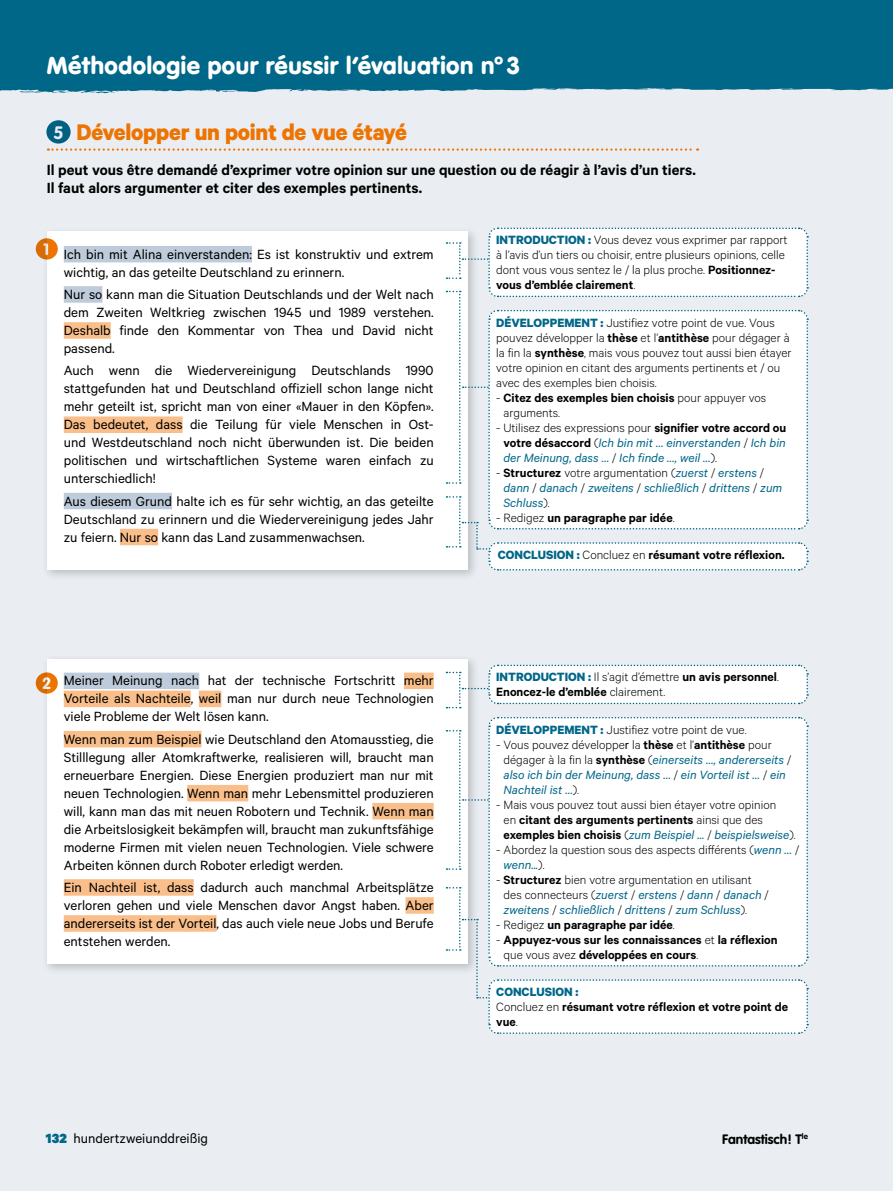
<style>
.page{position:relative;width:893px;height:1191px;background:#eaeef3}
.page>*{position:absolute;margin:0;border:0;box-sizing:border-box;transform-origin:0 0}
.BAC_T2{font:700 25.5px "Calibre";letter-spacing:-.01em;color:#ee7402}
.t1{font:900 24px "VAG Rounded Std";letter-spacing:.02em;color:#fff}
.t2{font:700 17.7px "VAG Rounded Std";color:#fff}
.BAC_list_topo{font:600 16.5px/18px "Calibre";color:#000}
.t3{font:700 16.2px "VAG Rounded Std";color:#fff}
.BAC_text_aleman{font:15px/18px "Calibre";color:#000;text-align:justify}
.footer_number_page{font:15px "Calibre";color:#000}
._002_texto_descripci{font:300 13.5px/15px "Calibre";color:#000}
._002_texto_descripci-2{font:italic 13.5px/15px "Calibre";color:#006789}
._002_texto_descripci-3{font:600 13.5px/15px "Calibre";color:#000}
.t4{font:700 13.5px "VAG Rounded Std";color:#000}
._002_texto_descripci-4{font:700 13.5px "Calibre";color:#006789}
.s1{font-weight:900;color:#006789}
.s2{font-weight:700;color:#006789}
.s3{font-weight:600}
.s4{font-weight:300}
.s5{font-weight:300;font-style:normal;color:#000}
.s6{font-weight:600;font-style:normal;color:#000}
.s7{font-style:normal;color:#000}
.s8{font-weight:400;font-style:italic;color:#006789}
</style>
<div class="page">
<div style="left:0;top:0;width:893px;height:93px;background:#006789"></div>
<svg style="left:48px;top:148px;width:650px;height:3px"></svg>
<svg style="left:46px;top:120px;width:25px;height:24px"></svg>
<div style="left:42px;top:227px;width:437px;height:354px;background:#000;opacity:.2"></div>
<div style="left:47px;top:232px;width:421px;height:338px;background:#fff"></div>
<div style="left:64px;top:246px;width:188px;height:16px;background:#becbda"></div>
<div style="left:64px;top:286px;width:38px;height:17px;background:#becbda"></div>
<div style="left:64px;top:322px;width:47px;height:17px;background:#f9be89"></div>
<div style="left:64px;top:416px;width:119px;height:17px;background:#f9be89"></div>
<div style="left:64px;top:493px;width:108px;height:16px;background:#becbda"></div>
<div style="left:120px;top:529px;width:38px;height:16px;background:#f9be89"></div>
<div style="left:42px;top:653px;width:437px;height:321px;background:#000;opacity:.2"></div>
<div style="left:47px;top:658px;width:421px;height:305px;background:#fff"></div>
<div style="left:64px;top:672px;width:135px;height:17px;background:#becbda"></div>
<div style="left:404px;top:672px;width:30px;height:17px;background:#f9be89"></div>
<div style="left:64px;top:690px;width:127px;height:17px;background:#f9be89"></div>
<div style="left:199px;top:690px;width:22px;height:17px;background:#f9be89"></div>
<div style="left:64px;top:731px;width:137px;height:16px;background:#f9be89"></div>
<div style="left:187px;top:785px;width:61px;height:16px;background:#f9be89"></div>
<div style="left:372px;top:803px;width:62px;height:16px;background:#f9be89"></div>
<div style="left:64px;top:879px;width:130px;height:16px;background:#f9be89"></div>
<div style="left:406px;top:897px;width:28px;height:16px;background:#f9be89"></div>
<div style="left:64px;top:915px;width:153px;height:16px;background:#f9be89"></div>
<svg style="left:36px;top:238px;width:22px;height:21px"></svg>
<svg style="left:36px;top:672px;width:22px;height:21px"></svg>
<svg style="left:446px;top:227px;width:363px;height:344px"></svg>
<svg style="left:446px;top:664px;width:363px;height:44px"></svg>
<svg style="left:446px;top:716px;width:363px;height:318px;background:#f9fbfb"></svg>
<h2 class="t1" style="left:47px;top:51px;width:474px">Méthodologie pour réussir l’évaluation nº 3</h2>
<p class="BAC_T2" style="left:77px;top:116px;width:332px">Développer un point de vue étayé</p>
<p class="BAC_list_topo" style="left:47px;top:160px;width:651px">Il peut vous être demandé d’exprimer votre opinion sur une question ou de réagir à l’avis d’un tiers.<br>Il faut alors argumenter et citer des exemples pertinents.</p>
<p class="t2" style="left:53px;top:122px;width:12px">5</p>
<p class="t3" style="left:43px;top:240px;width:7px">1</p>
<p class="BAC_text_aleman" style="left:64px;top:244px;width:371px">Ich bin mit Alina einverstanden: Es ist konstruktiv und extrem wichtig, an das geteilte Deutschland zu erinnern.</p>
<p class="BAC_text_aleman" style="left:64px;top:285px;width:371px">Nur so kann man die Situation Deutschlands und der Welt nach dem Zweiten Weltkrieg zwischen 1945 und 1989 verstehen.<br>Deshalb finde den Kommentar von Thea und David nicht passend.</p>
<p class="BAC_text_aleman" style="left:64px;top:361px;width:371px">Auch wenn die Wiedervereinigung Deutschlands 1990 stattgefunden hat und Deutschland offiziell schon lange nicht mehr geteilt ist, spricht man von einer «Mauer in den Köpfen».<br>Das bedeutet, dass die Teilung für viele Menschen in Ost&shy;und Westdeutschland noch nicht überwunden ist. Die beiden politischen und wirtschaftlichen Systeme waren einfach zu unterschiedlich!</p>
<p class="BAC_text_aleman" style="left:64px;top:491px;width:371px">Aus diesem Grund halte ich es für sehr wichtig, an das geteilte Deutschland zu erinnern und die Wiedervereinigung jedes Jahr zu feiern. Nur so kann das Land zusammenwachsen.</p>
<p class="t3" style="left:42px;top:674px;width:11px">2</p>
<p class="BAC_text_aleman" style="left:64px;top:671px;width:371px">Meiner Meinung nach hat der technische Fortschritt mehr Vorteile als Nachteile, weil man nur durch neue Technologien viele Probleme der Welt lösen kann.</p>
<p class="BAC_text_aleman" style="left:64px;top:729px;width:371px">Wenn man zum Beispiel wie Deutschland den Atomausstieg, die Stilllegung aller Atomkraftwerke, realisieren will, braucht man erneuerbare Energien. Diese Energien produziert man nur mit neuen Technologien. Wenn man mehr Lebensmittel produzieren will, kann man das mit neuen Robotern und Technik. Wenn man die Arbeitslosigkeit bekämpfen will, braucht man zukunftsfähige moderne Firmen mit vielen neuen Technologien. Viele schwere Arbeiten können durch Roboter erledigt werden.</p>
<p class="BAC_text_aleman" style="left:64px;top:877px;width:371px">Ein Nachteil ist, dass dadurch auch manchmal Arbeitsplätze verloren gehen und viele Menschen davor Angst haben. Aber andererseits ist der Vorteil, das auch viele neue Jobs und Berufe entstehen werden.</p>
<p class="footer_number_page" style="left:46px;top:1129px;width:164px"><span class="s1">132</span> hundertzweiunddreißig</p>
<p class="_002_texto_descripci" style="left:496px;top:232px;width:293px"><span class="s2">INTRODUCTION :</span> Vous devez vous exprimer par rapport à l’avis d’un tiers ou choisir, entre plusieurs opinions, celle dont vous vous sentez le / la plus proche. <span class="s3">Positionnez&shy;vous d’emblée clairement</span>.</p>
<p class="_002_texto_descripci" style="left:496px;top:314px;width:297px"><span class="s2">DÉVELOPPEMENT :</span> Justifiez votre point de vue. Vous pouvez développer la <span class="s3">thèse</span> et l’<span class="s3">antithèse</span> pour dégager à la fin la <span class="s3">synthèse</span>, mais vous pouvez tout aussi bien étayer votre opinion en citant des arguments pertinents et / ou avec des exemples bien choisis.</p>
<p class="_002_texto_descripci-3" style="left:504px;top:389px;width:264px;text-indent:-7px"><span class="s4">-</span> Citez des exemples bien choisis <span class="s4">pour appuyer vos arguments.</span></p>
<p class="_002_texto_descripci-2" style="left:503px;top:419px;width:284px;text-align:justify;text-indent:-7px"><span class="s5">- Utilisez des expressions pour</span> <span class="s6">signifier votre accord ou votre désaccord</span> <span class="s5">(</span>Ich bin mit … einverstanden <span class="s5">/</span> Ich bin der Meinung, dass … <span class="s5">/</span> Ich finde …, weil …<span class="s5">).</span></p>
<p class="_002_texto_descripci-2" style="left:503px;top:464px;width:280px;text-indent:-7px"><span class="s5">-</span> <span class="s6">Structurez</span> <span class="s5">votre argumentation (</span>zuerst <span class="s5">/</span> erstens <span class="s5">/ </span>dann <span class="s5">/</span> danach <span class="s5">/</span> zweitens <span class="s5">/</span> schließlich <span class="s5">/</span> drittens <span class="s5">/</span> zum<br>Schluss<span class="s5">).</span></p>
<p class="_002_texto_descripci-3" style="left:496px;top:509px;width:180px"><span class="s4">- Redigez</span> un paragraphe par idée<span class="s4">.</span></p>
<p class="_002_texto_descripci-3" style="left:498px;top:547px;width:288px"><span class="s2">CONCLUSION :</span> <span class="s4">Concluez en</span> résumant votre réflexion.</p>
<p class="_002_texto_descripci-3" style="left:496px;top:669px;width:284px"><span class="s2">INTRODUCTION :</span> <span class="s4">Il s’agit d’émettre</span> un avis personnel<span class="s4">.<br></span>Enoncez-le d’emblée <span class="s4">clairement.</span></p>
<p class="_002_texto_descripci" style="left:496px;top:721px;width:252px"><span class="s2">DÉVELOPPEMENT :</span> Justifiez votre point de vue.</p>
<p class="_002_texto_descripci-2" style="left:504px;top:736px;width:289px;text-indent:-7px"><span class="s5">- Vous pouvez développe</span><span class="s7">r</span> <span class="s5">la</span> <span class="s6">thèse</span> <span class="s5">et l’</span><span class="s6">antithèse</span> <span class="s5">pour dégager à la fin la</span> <span class="s6">synthèse</span> <span class="s5">(</span>einerseits …, andererseits <span class="s5">/ </span>also ich bin der Meinung, dass … <span class="s5">/</span> ein Vorteil ist … <span class="s5">/</span> ein Nachteil ist …<span class="s5">).</span></p>
<p class="_002_texto_descripci" style="left:504px;top:796px;width:294px;text-indent:-7px">- Mais vous pouvez tout aussi bien étayer votre opinion<br>en <span class="s3">citant des arguments pertinents</span> ainsi que des <span class="s3">exemples bien choisis</span> (<span class="s8">zum Beispiel ...</span> / <span class="s8">beispielsweise</span>).</p>
<p class="_002_texto_descripci" style="left:504px;top:841px;width:297px;text-indent:-7px">- Abordez la question sous des aspects différents (<span class="s8">wenn …</span> / <span class="s8">wenn...</span>).</p>
<p class="_002_texto_descripci-2" style="left:504px;top:871px;width:267px;text-indent:-7px"><span class="s5">-</span> <span class="s6">Structurez</span> <span class="s5">bien votre argumentation en utilisant des connecteurs (</span>zuerst <span class="s5">/</span> erstens <span class="s5">/</span> dann <span class="s5">/</span> danach <span class="s5">/ </span>zweitens <span class="s5">/</span> schließlich <span class="s5">/</span> drittens <span class="s5">/</span> zum Schluss<span class="s5">).</span></p>
<p class="_002_texto_descripci-3" style="left:496px;top:916px;width:180px"><span class="s4">- Redigez</span> un paragraphe par idée<span class="s4">.</span></p>
<p class="_002_texto_descripci-3" style="left:504px;top:931px;width:276px;text-indent:-7px"><span class="s4">-</span> Appuyez-vous sur les connaissances <span class="s4">et</span> la réflexion <span class="s4">que vous avez</span> développées en cours<span class="s4">.</span></p>
<p class="_002_texto_descripci-4" style="left:496px;top:983px;width:84px">CONCLUSION :</p>
<p class="_002_texto_descripci-3" style="left:496px;top:999px;width:293px"><span class="s4">Concluez en</span> résumant votre réflexion et votre point de vue<span class="s4">.</span></p>
<p class="t4" style="left:722px;top:1131px;width:87px">Fantastisch! T<sup>le</sup></p>
</div>
